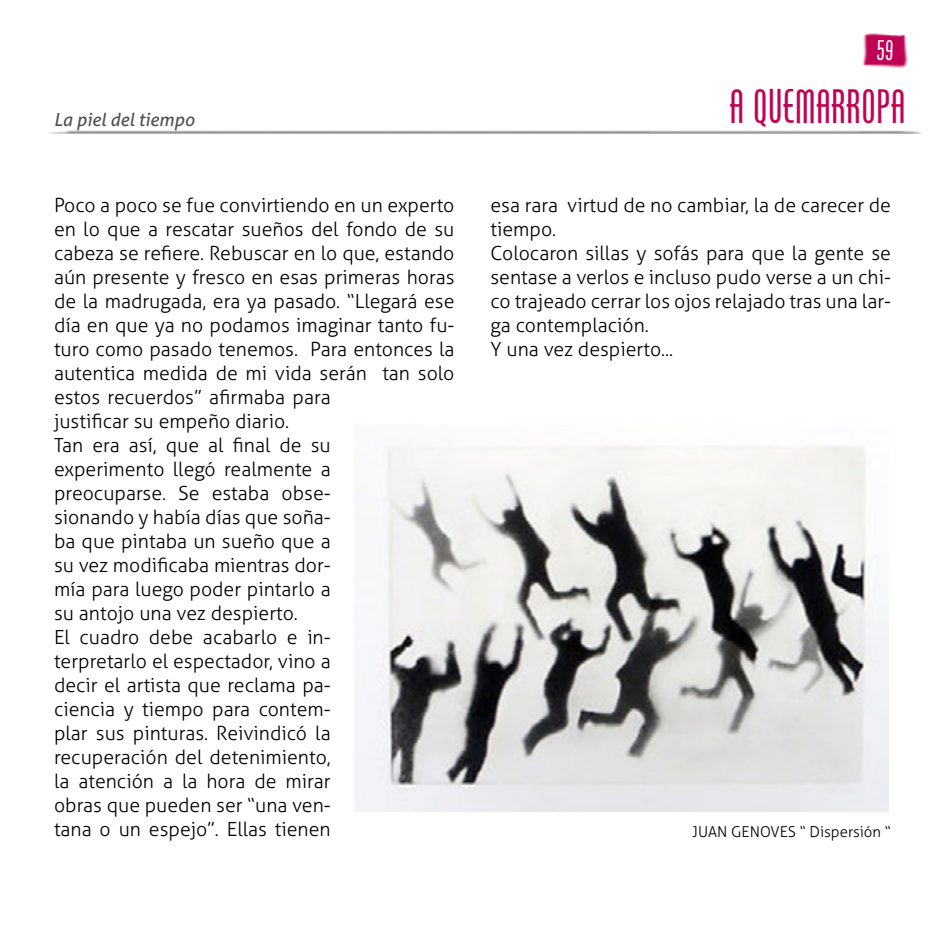
<style>
.page{position:relative;width:945px;height:945px;background:#fff}
.page>*{position:absolute;margin:0;border:0;box-sizing:border-box;transform-origin:0 0}
.t1{font:45px "Cg Phenix American";color:#bf0353}
.t2{font:300 19.5px/24px "Aller";color:#000}
.t3{font:italic 18px "Aller";color:#525252}
.t4{font:300 15px "Aller";color:#000}
</style>
<div class="page">
<img style="left:49px;top:33px;width:872px;height:101px">
<img style="left:354px;top:445px;width:534px;height:367px">
<svg style="left:877px;top:40px;width:16px;height:20px"></svg>
<p class="t3" style="left:54px;top:108px;width:142px">La piel del tiempo</p>
<h1 class="t1" style="left:729px;top:80px;width:178px">A QUEMARROPA</h1>
<p class="t2" style="left:54px;top:193px;width:402px">Poco a poco se fue convirtiendo en un experto en lo que a rescatar sueños del fondo de su cabeza se refiere. Rebuscar en lo que, estando aún presente y fresco en esas primeras horas de la madrugada, era ya pasado. “Llegará ese día en que ya no podamos imaginar tanto fu&shy;turo como pasado tenemos. Para entonces la autentica medida de mi vida serán tan solo estos recuerdos” afirmaba para<br>justificar su empeño diario.<br>Tan era así, que al final de su<br>experimento llegó realmente a<br>preocuparse. Se estaba obse-<br>sionando y había días que soña-<br>ba que pintaba un sueño que a<br>su vez modificaba mientras dor-<br>mía para luego poder pintarlo a<br>su antojo una vez despierto.<br>El cuadro debe acabarlo e in-<br>terpretarlo el espectador, vino a<br>decir el artista que reclama pa-<br>ciencia y tiempo para contem-<br>plar sus pinturas. Reivindicó la<br>recuperación del detenimiento,<br>la atención a la hora de mirar<br>obras que pueden ser “una ven-<br>tana o un espejo”. Ellas tienen</p>
<p class="t2" style="left:490px;top:193px;width:402px">esa rara virtud de no cambiar, la de carecer de tiempo.<br>Colocaron sillas y sofás para que la gente se sentase a verlos e incluso pudo verse a un chi&shy;co trajeado cerrar los ojos relajado tras una lar&shy;ga contemplación.<br>Y una vez despierto...</p>
<p class="t4" style="left:692px;top:823px;width:200px">JUAN GENOVES “ Dispersión “</p>
</div>
